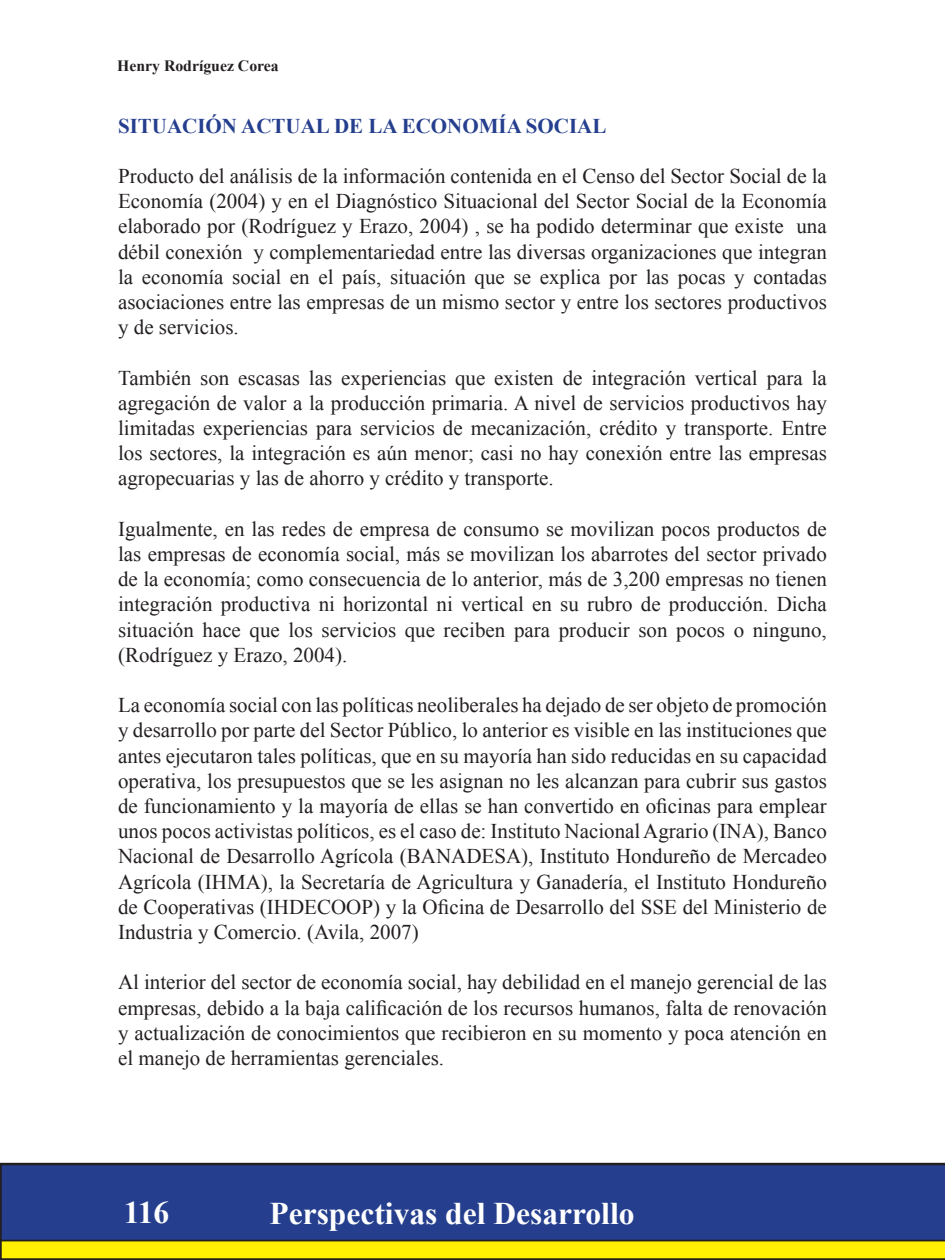
<style>
.page{position:relative;width:945px;height:1260px;background:#fff}
.page>*{position:absolute;margin:0;border:0;box-sizing:border-box;transform-origin:0 0}
.t1{font:700 31.5px "Times New Roman";color:#fff}
.t2{font:21px/25.2px "Times New Roman";color:#231f20;text-align:justify}
.t3{font:700 21px "Times New Roman";color:#253f8e}
.t4{font:700 15.75px "Times New Roman";color:#231f20}
</style>
<div class="page">
<svg style="left:0;top:1163px;width:945px;height:97px;background:#dbce05"></svg>
<div style="left:0;top:1164px;width:945px;height:77px;background:#253f8e"></div>
<p class="t4" style="left:117px;top:55px;width:163px">Henry Rodríguez Corea</p>
<p class="t3" style="left:118px;top:111px;width:490px">SITUACIÓN ACTUAL DE LA ECONOMÍA SOCIAL</p>
<p class="t2" style="left:118px;top:163px;width:710px">Producto del análisis de la información contenida en el Censo del Sector Social de la Economía (2004) y en el Diagnóstico Situacional del Sector Social de la Economía elaborado por (Rodríguez y Erazo, 2004) , se ha podido determinar que existe una débil conexión y complementariedad entre las diversas organizaciones que integran la economía social en el país, situación que se explica por las pocas y contadas asociaciones entre las empresas de un mismo sector y entre los sectores productivos y de servicios.</p>
<p class="t2" style="left:118px;top:365px;width:710px">También son escasas las experiencias que existen de integración vertical para la agregación de valor a la producción primaria. A nivel de servicios productivos hay limitadas experiencias para servicios de mecanización, crédito y transporte. Entre los sectores, la integración es aún menor; casi no hay conexión entre las empresas agropecuarias y las de ahorro y crédito y transporte.</p>
<p class="t2" style="left:118px;top:516px;width:710px">Igualmente, en las redes de empresa de consumo se movilizan pocos productos de las empresas de economía social, más se movilizan los abarrotes del sector privado de la economía; como consecuencia de lo anterior, más de 3,200 empresas no tienen integración productiva ni horizontal ni vertical en su rubro de producción. Dicha situación hace que los servicios que reciben para producir son pocos o ninguno, (Rodríguez y Erazo, 2004).</p>
<p class="t2" style="left:118px;top:692px;width:710px">La economía social con las políticas neoliberales ha dejado de ser objeto de promoción y desarrollo por parte del Sector Público, lo anterior es visible en las instituciones que antes ejecutaron tales políticas, que en su mayoría han sido reducidas en su capacidad operativa, los presupuestos que se les asignan no les alcanzan para cubrir sus gastos de funcionamiento y la mayoría de ellas se han convertido en oficinas para emplear unos pocos activistas políticos, es el caso de: Instituto Nacional Agrario (INA), Banco Nacional de Desarrollo Agrícola (BANADESA), Instituto Hondureño de Mercadeo Agrícola (IHMA), la Secretaría de Agricultura y Ganadería, el Instituto Hondureño de Cooperativas (IHDECOOP) y la Oficina de Desarrollo del SSE del Ministerio de Industria y Comercio. (Avila, 2007)</p>
<p class="t2" style="left:118px;top:970px;width:710px">Al interior del sector de economía social, hay debilidad en el manejo gerencial de las empresas, debido a la baja calificación de los recursos humanos, falta de renovación y actualización de conocimientos que recibieron en su momento y poca atención en el manejo de herramientas gerenciales.</p>
<h1 class="t1" style="left:124px;top:1191px;width:47px">116</h1>
<h1 class="t1" style="left:270px;top:1192px;width:367px">Perspectivas del Desarrollo</h1>
</div>
